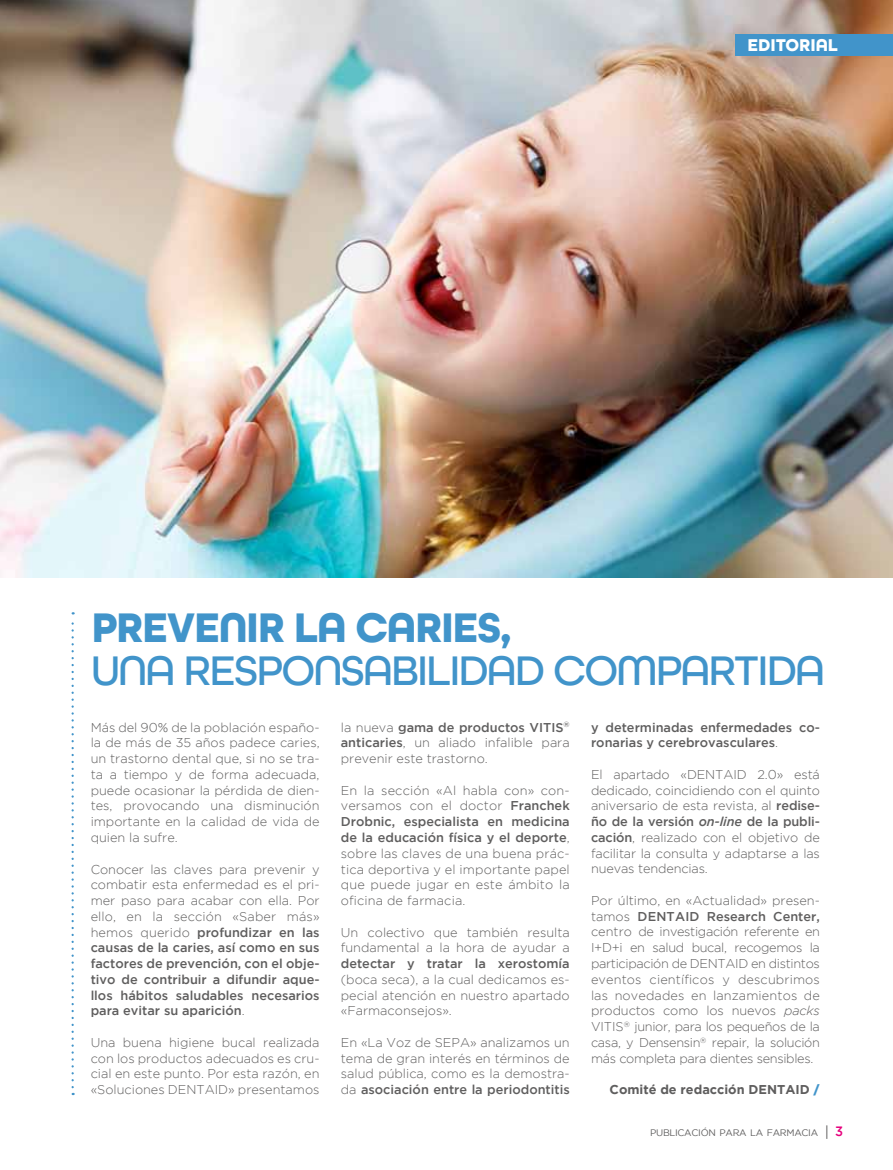
<style>
.page{position:relative;width:893px;height:1170px;background:#fff}
.page>*{position:absolute;margin:0;border:0;box-sizing:border-box;transform-origin:0 0}
.t1{font:500 43.5px "All Round Gothic";letter-spacing:-.03em;color:#4194ca}
.t2{font:700 43.5px "All Round Gothic";color:#4194ca}
.t3{font:700 18px "All Round Gothic";color:#fff}
.t4{font:300 12.75px/15.8px "Gotham";color:#5f5e5e;text-align:justify}
.t5{font:500 12.75px/15.8px "Gotham";color:#5f5e5e;text-align:justify}
.t6{font:700 12.75px "Gotham";color:#5f5e5e}
.t7{font:9.45px "Gotham";letter-spacing:-.03em;color:#5f5e5e}
.s1{font-weight:300}
.s2{font-weight:500}
.s3{font-weight:500;font-style:italic}
.s4{font-style:italic}
.s5{font-family:"All Round Gothic";font-size:15px;color:#4194ca}
.s6{font-family:"Helvetica Neue LT Std";font-size:13.5px}
.s7{font-weight:500;font-size:13.5px;color:#e6007d}
</style>
<div class="page">
<img style="left:0;top:0;width:893px;height:577px">
<div style="left:736px;top:34px;width:157px;height:21px;background:#4194ca"></div>
<svg style="left:72px;top:612px;width:2px;height:482px"></svg>
<h2 class="t3" style="left:747px;top:34px;width:92px">EDITORIAL</h2>
<h1 class="t2" style="left:91px;top:601px;width:50px">PREVENIR</h1>
<h1 class="t2" style="left:294px;top:601px;width:87px">LA CARIES</h1>
<h1 class="t2" style="left:500px;top:601px;width:13px">,</h1>
<h1 class="t1" style="left:91px;top:645px;width:735px">UNA RESPONSABILIDAD COMPARTIDA</h1>
<p class="t4" style="left:91px;top:719px;width:230px">Más del 90% de la población españo&shy;la de más de 35 años padece caries, un trastorno dental que, si no se tra&shy;ta a tiempo y de forma adecuada, puede ocasionar la pérdida de dien&shy;tes, provocando una disminución importante en la calidad de vida de quien la sufre.</p>
<p class="t5" style="left:91px;top:860px;width:230px"><span class="s1">Conocer las claves para prevenir y combatir esta enfermedad es el pri&shy;mer paso para acabar con ella. Por ello, en la sección «Saber más» hemos querido</span> profundizar en las causas de la caries, así como en sus factores de prevención, con el obje&shy;tivo de contribuir a difundir aque&shy;llos hábitos saludables necesarios para evitar su aparición<span class="s1">.</span></p>
<p class="t4" style="left:91px;top:1034px;width:230px">Una buena higiene bucal realizada con los productos adecuados es cru&shy;cial en este punto. Por esta razón, en «Soluciones DENTAID» presentamos</p>
<p class="t4" style="left:341px;top:719px;width:230px">la nueva <span class="s2">gama de productos VITIS</span><sup>® </sup><span class="s2">anticaries</span>, un aliado infalible para prevenir este trastorno.</p>
<p class="t4" style="left:341px;top:782px;width:230px">En la sección «Al habla con» con&shy;versamos con el doctor <span class="s2">Franchek Drobnic, especialista en medicina de la educación física y el deporte</span>, sobre las claves de una buena prác&shy;tica deportiva y el importante papel que puede jugar en este ámbito la oficina de farmacia.</p>
<p class="t4" style="left:341px;top:923px;width:230px">Un colectivo que también resulta fundamental a la hora de ayudar a</p>
<p class="t5" style="left:341px;top:955px;width:230px">detectar y tratar la xerostomía</p>
<p class="t4" style="left:341px;top:971px;width:230px">(boca seca), a la cual dedicamos es&shy;pecial atención en nuestro apartado «Farmaconsejos».</p>
<p class="t4" style="left:341px;top:1034px;width:230px">En «La Voz de SEPA» analizamos un tema de gran interés en términos de salud pública, como es la demostra&shy;da <span class="s2">asociación entre la periodontitis</span></p>
<p class="t5" style="left:591px;top:719px;width:230px">y determinadas enfermedades co&shy;ronarias y cerebrovasculares<span class="s1">.</span></p>
<p class="t4" style="left:591px;top:766px;width:230px">El apartado «DENTAID 2.0» está dedicado, coincidiendo con el quinto aniversario de esta revista, al <span class="s2">redise&shy;ño de la versión</span> <span class="s3">on-line</span> <span class="s2">de la publi&shy;cación</span>, realizado con el objetivo de facilitar la consulta y adaptarse a las nuevas tendencias.</p>
<p class="t4" style="left:591px;top:892px;width:230px">Por último, en «Actualidad» presen&shy;tamos <span class="s2">Dentaid Research Center, </span>centro de investigación referente en I+D+i en salud bucal, recogemos la participación de DENTAID en distintos eventos científicos y descubrimos las novedades en lanzamientos de productos como los nuevos <span class="s4">packs </span>VITIS<sup>®</sup> junior, para los pequeños de la casa, y Densensin<sup>®</sup> repair, la solución más completa para dientes sensibles.</p>
<p class="t6" style="left:610px;top:1082px;width:212px">Comité de redacción DENTAID <span class="s5">/</span></p>
<p class="t7" style="left:650px;top:1127px;width:195px">PUBLICACIÓN PARA LA FARMACIA <span class="s6">|</span> <span class="s7">3</span></p>
</div>
